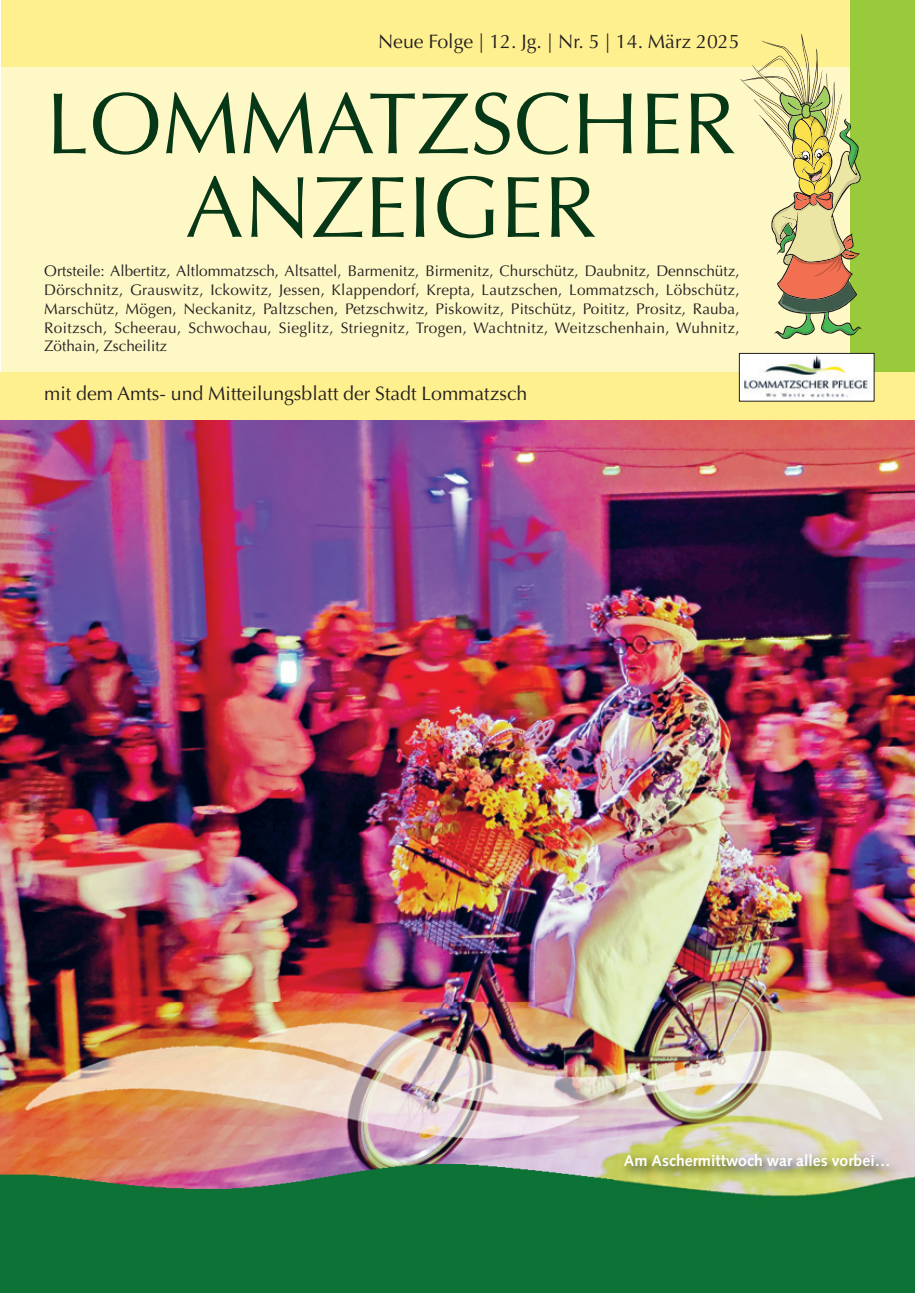
<style>
.page{position:relative;width:915px;height:1293px;background:#fff}
.page>*{position:absolute;margin:0;border:0;box-sizing:border-box;transform-origin:0 0}
.t1{font:87px/83.6px "Optima";color:#063717;text-align:center}
.t2{font:19.5px "Optima";color:#231f20}
.t3{font:700 15.75px "Syntax";color:#fff}
.t4{font:15.3px/18.8px "Optima";letter-spacing:.02em;color:#231f20;text-align:justify}
</style>
<div class="page">
<img style="left:0;top:419px;width:914px;height:583px">
<img style="left:0;top:1002px;width:914px;height:291px">
<img style="left:615px;top:1145px;width:299px;height:86px">
<div style="left:1px;top:66px;width:913px;height:347px;background:#fef7c6"></div>
<div style="left:1px;top:0;width:913px;height:66px;background:#fff08f"></div>
<div style="left:850px;top:0;width:64px;height:401px;background:#99ca3b"></div>
<div style="left:0;top:372px;width:914px;height:47px;background:#fff08f"></div>
<img style="left:740px;top:355px;width:132px;height:44px">
<div style="left:738px;top:353px;width:136px;height:48px;border:1px solid #231f20"></div>
<svg style="left:740px;top:33px;width:121px;height:306px"></svg>
<p class="t2" style="left:378px;top:33px;width:363px">Neue Folge | 12. Jg. | Nr. 5 | 14. März 2025</p>
<h1 class="t1" style="left:46px;top:90px;width:691px">LOMMATZSCHER<br>ANZEIGER</h1>
<p class="t4" style="left:44px;top:263px;width:696px">Ortsteile: Albertitz, Altlommatzsch, Altsattel, Barmenitz, Birmenitz, Churschütz, Daubnitz, Dennschütz, Dörschnitz, Grauswitz, Ickowitz, Jessen, Klappendorf, Krepta, Lautzschen, Lommatzsch, Löbschütz, Marschütz, Mögen, Neckanitz, Paltzschen, Petzschwitz, Piskowitz, Pitschütz, Poititz, Prositz, Rauba, Roitzsch, Scheerau, Schwochau, Sieglitz, Striegnitz, Trogen, Wachtnitz, Weitzschenhain, Wuhnitz, Zöthain, Zscheilitz</p>
<p class="t2" style="left:44px;top:386px;width:484px">mit dem Amts- und Mitteilungsblatt der Stadt Lommatzsch</p>
<p class="t3" style="left:623px;top:1154px;width:268px">Am Aschermittwoch war alles vorbei…</p>
</div>
